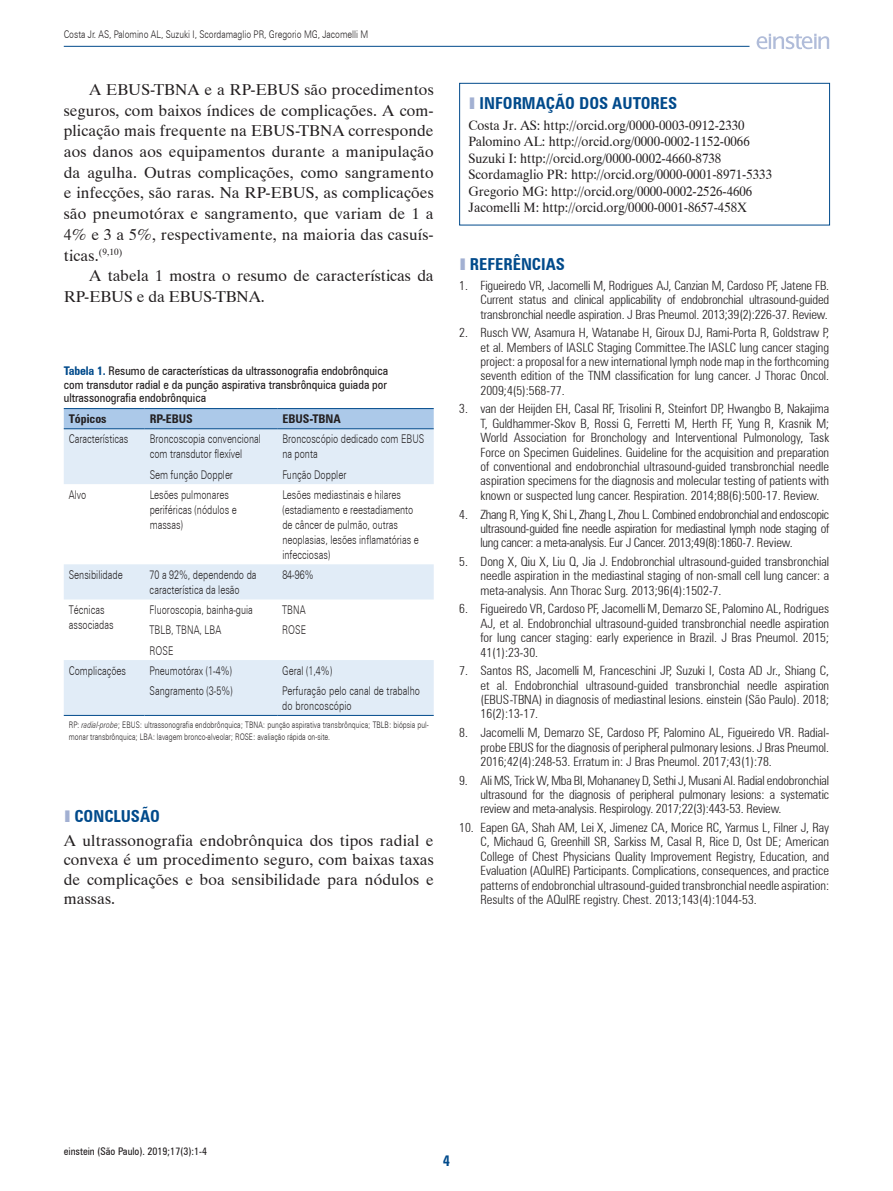
<style>
.page{position:relative;width:893px;height:1191px;background:#fff}
.page>*{position:absolute;margin:0;border:0;box-sizing:border-box;transform-origin:0 0}
.t1{font:700 condensed 16.5px "Zurich BT";color:#004a8b}
.t2{font:15.75px/20.7px "Dutch 801 BT";letter-spacing:.01em;color:#231f20;text-align:justify}
.t3{font:700 condensed 15px "Zurich BT";color:#004a8b}
.t4{font:13.5px/16.5px "Dutch 801 BT";color:#231f20;scale:.95 1}
.t5{font:300 condensed 12.75px/14.4px "Zurich BT";color:#231f20;text-align:justify}
.t6{font:300 12px/15px "Zurich BT";color:#231f20;scale:.75 1}
.t7{font:condensed 12px/13.5px "Zurich BT";color:#231f20;text-align:justify}
.t8{font:700 condensed 12px "Zurich BT";color:#231f20}
.t9{font:300 10.5px "Zurich BT";color:#231f20;scale:.8 1}
.t10{font:condensed 10.5px "Zurich BT";color:#231f20}
.t11{font:300 9px/12px "Zurich BT";color:#231f20;scale:.75 1}
.s1{font-weight:700;color:#004a8b}
.s2{font-style:italic}
.s3{color:#a2b0d2}
</style>
<div class="page">
<svg style="left:757px;top:34px;width:72px;height:15px"></svg>
<hr style="left:64px;top:46px;width:685px;height:1px;background:#004a8b">
<div style="left:64px;top:409px;width:370px;height:19px;background:#acc9e9"></div>
<svg style="left:64px;top:429px;width:370px;height:286px;fill:#e1ecf7"></svg>
<hr style="left:64px;top:408px;width:81px;height:1px;background:#004a8b">
<hr style="left:145px;top:408px;width:132px;height:1px;background:#004a8b">
<hr style="left:277px;top:408px;width:157px;height:1px;background:#004a8b">
<hr style="left:64px;top:428px;width:81px;height:1px;background:#004a8b">
<hr style="left:145px;top:428px;width:132px;height:1px;background:#004a8b">
<hr style="left:277px;top:428px;width:157px;height:1px;background:#004a8b">
<hr style="left:64px;top:715px;width:81px;height:1px;background:#004a8b">
<hr style="left:145px;top:715px;width:132px;height:1px;background:#004a8b">
<hr style="left:277px;top:715px;width:157px;height:1px;background:#004a8b">
<div style="left:459px;top:83px;width:371px;height:142px;border:1px solid #004a8b"></div>
<p class="t9" style="left:64px;top:28px;width:382px">Costa Jr. AS, Palomino AL, Suzuki I, Scordamaglio PR, Gregorio MG, Jacomelli M</p>
<p class="t2" style="left:64px;top:79px;width:371px;text-indent:26px">A EBUS-TBNA e a RP-EBUS são procedimentos seguros, com baixos índices de complicações. A com&shy;plicação mais frequente na EBUS-TBNA corresponde aos danos aos equipamentos durante a manipulação da agulha. Outras complicações, como sangramento e infecções, são raras. Na RP-EBUS, as complicações são pneumotórax e sangramento, que variam de 1 a 4% e 3 a 5%, respectivamente, na maioria das casuís&shy;ticas.<sup>(9,10)</sup></p>
<p class="t2" style="left:64px;top:265px;width:371px;text-indent:26px">A tabela 1 mostra o resumo de características da<br>RP-EBUS e da EBUS-TBNA.</p>
<p class="t7" style="left:64px;top:364px;width:326px"><span class="s1">Tabela 1.</span> Resumo de características da ultrassonografia endobrônquica com transdutor radial e da punção aspirativa transbrônquica guiada por ultrassonografia endobrônquica</p>
<p class="t8" style="left:69px;top:412px;width:39px">Tópicos</p>
<p class="t8" style="left:150px;top:412px;width:45px">RP-EBUS</p>
<p class="t8" style="left:282px;top:412px;width:60px">EBUS-TBNA</p>
<p class="t6" style="left:69px;top:431px;width:81px">Características</p>
<p class="t6" style="left:150px;top:431px;width:150px">Broncoscopia convencional com transdutor flexível</p>
<p class="t6" style="left:282px;top:431px;width:191px">Broncoscópio dedicado com EBUS na ponta</p>
<p class="t6" style="left:150px;top:467px;width:113px">Sem função Doppler</p>
<p class="t6" style="left:282px;top:467px;width:87px">Função Doppler</p>
<p class="t6" style="left:69px;top:487px;width:25px">Alvo</p>
<p class="t6" style="left:150px;top:487px;width:118px">Lesões pulmonares periféricas (nódulos e massas)</p>
<p class="t6" style="left:282px;top:487px;width:183px">Lesões mediastinais e hilares (estadiamento e reestadiamento de câncer de pulmão, outras neoplasias, lesões inflamatórias e infecciosas)</p>
<p class="t6" style="left:69px;top:567px;width:73px">Sensibilidade</p>
<p class="t6" style="left:150px;top:567px;width:144px">70 a 92%, dependendo da característica da lesão</p>
<p class="t6" style="left:282px;top:567px;width:43px">84-96%</p>
<p class="t6" style="left:69px;top:602px;width:61px">Técnicas associadas</p>
<p class="t6" style="left:150px;top:602px;width:139px">Fluoroscopia, bainha-guia</p>
<p class="t6" style="left:282px;top:602px;width:33px">TBNA</p>
<p class="t6" style="left:150px;top:622px;width:97px">TBLB, TBNA, LBA</p>
<p class="t6" style="left:282px;top:622px;width:33px">ROSE</p>
<p class="t6" style="left:150px;top:642px;width:33px">ROSE</p>
<p class="t6" style="left:69px;top:663px;width:78px">Complicações</p>
<p class="t6" style="left:150px;top:663px;width:111px">Pneumotórax (1-4%)</p>
<p class="t6" style="left:282px;top:663px;width:68px">Geral (1,4%)</p>
<p class="t6" style="left:150px;top:683px;width:112px">Sangramento (3-5%)</p>
<p class="t6" style="left:282px;top:683px;width:185px">Perfuração pelo canal de trabalho do broncoscópio</p>
<p class="t11" style="left:69px;top:718px;width:481px">RP: <span class="s2">radial-probe</span>; EBUS: ultrassonografia endobrônquica; TBNA: punção aspirativa transbrônquica; TBLB: biópsia pul&shy;monar transbrônquica; LBA: lavagem bronco-alveolar; ROSE: avaliação rápida on-site.</p>
<p class="t1" style="left:64px;top:806px;width:98px"><span class="s3">❚</span> CONCLUSÃO</p>
<p class="t2" style="left:64px;top:830px;width:371px;line-height:19.5px">A ultrassonografia endobrônquica dos tipos radial e convexa é um procedimento seguro, com baixas taxas de complicações e boa sensibilidade para nódulos e massas.</p>
<p class="t1" style="left:468px;top:93px;width:210px"><span class="s3">❚</span> INFORMAÇÃO DOS AUTORES</p>
<p class="t4" style="left:468px;top:117px;width:321px">Costa Jr. AS: http://orcid.org/0000-0003-0912-2330<br>Palomino AL: http://orcid.org/0000-0002-1152-0066<br>Suzuki I: http://orcid.org/0000-0002-4660-8738<br>Scordamaglio PR: http://orcid.org/0000-0001-8971-5333<br>Gregorio MG: http://orcid.org/0000-0002-2526-4606<br>Jacomelli M: http://orcid.org/0000-0001-8657-458X</p>
<p class="t1" style="left:459px;top:254px;width:107px"><span class="s3">❚</span> REFERÊNCIAS</p>
<p class="t5" style="left:480px;top:278px;width:350px;text-indent:-21px">1. Figueiredo VR, Jacomelli M, Rodrigues AJ, Canzian M, Cardoso PF, Jatene FB.<br>Current status and clinical applicability of endobronchial ultrasound-guided transbronchial needle aspiration. J Bras Pneumol. 2013;39(2):226-37. Review.</p>
<p class="t5" style="left:480px;top:325px;width:350px;text-indent:-21px">2. Rusch VW, Asamura H, Watanabe H, Giroux DJ, Rami-Porta R, Goldstraw P, et al. Members of IASLC Staging Committee.The IASLC lung cancer staging project: a proposal for a new international lymph node map in the forthcoming seventh edition of the TNM classification for lung cancer. J Thorac Oncol.<br>2009;4(5):568-77.</p>
<p class="t5" style="left:480px;top:401px;width:350px;text-indent:-21px">3. van der Heijden EH, Casal RF, Trisolini R, Steinfort DP, Hwangbo B, Nakajima T, Guldhammer-Skov B, Rossi G, Ferretti M, Herth FF, Yung R, Krasnik M; World Association for Bronchology and Interventional Pulmonology, Task Force on Specimen Guidelines. Guideline for the acquisition and preparation of conventional and endobronchial ultrasound-guided transbronchial needle aspiration specimens for the diagnosis and molecular testing of patients with known or suspected lung cancer. Respiration. 2014;88(6):500-17. Review.</p>
<p class="t5" style="left:480px;top:506px;width:350px;text-indent:-21px">4. Zhang R, Ying K, Shi L, Zhang L, Zhou L. Combined endobronchial and endoscopic ultrasound-guided fine needle aspiration for mediastinal lymph node staging of lung cancer: a meta-analysis. Eur J Cancer. 2013;49(8):1860-7. Review.</p>
<p class="t5" style="left:480px;top:554px;width:350px;text-indent:-21px">5. Dong X, Qiu X, Liu Q, Jia J. Endobronchial ultrasound-guided transbronchial needle aspiration in the mediastinal staging of non-small cell lung cancer: a meta-analysis. Ann Thorac Surg. 2013;96(4):1502-7.</p>
<p class="t5" style="left:480px;top:601px;width:350px;text-indent:-21px">6. Figueiredo VR, Cardoso PF, Jacomelli M, Demarzo SE, Palomino AL, Rodrigues AJ, et al. Endobronchial ultrasound-guided transbronchial needle aspiration for lung cancer staging: early experience in Brazil. J Bras Pneumol. 2015; 41(1):23-30.</p>
<p class="t5" style="left:480px;top:663px;width:350px;text-indent:-21px">7. Santos RS, Jacomelli M, Franceschini JP, Suzuki I, Costa AD Jr., Shiang C, et al. Endobronchial ultrasound-guided transbronchial needle aspiration (EBUS-TBNA) in diagnosis of mediastinal lesions. einstein (São Paulo). 2018; 16(2):13-17.</p>
<p class="t5" style="left:480px;top:725px;width:350px;text-indent:-21px">8. Jacomelli M, Demarzo SE, Cardoso PF, Palomino AL, Figueiredo VR. Radial&shy;probe EBUS for the diagnosis of peripheral pulmonary lesions. J Bras Pneumol.<br>2016;42(4):248-53. Erratum in: J Bras Pneumol. 2017;43(1):78.</p>
<p class="t5" style="left:480px;top:772px;width:350px;text-indent:-21px">9. Ali MS, Trick W, Mba BI, Mohananey D, Sethi J, Musani AI. Radial endobronchial ultrasound for the diagnosis of peripheral pulmonary lesions: a systematic review and meta-analysis. Respirology. 2017;22(3):443-53. Review.</p>
<p class="t5" style="left:480px;top:820px;width:350px;text-indent:-21px">10. Eapen GA, Shah AM, Lei X, Jimenez CA, Morice RC, Yarmus L, Filner J, Ray C, Michaud G, Greenhill SR, Sarkiss M, Casal R, Rice D, Ost DE; American College of Chest Physicians Quality Improvement Registry, Education, and Evaluation (AQuIRE) Participants. Complications, consequences, and practice patterns of endobronchial ultrasound-guided transbronchial needle aspiration:<br>Results of the AQuIRE registry. Chest. 2013;143(4):1044-53.</p>
<p class="t10" style="left:64px;top:1144px;width:145px">einstein (São Paulo). 2019;17(3):1-4</p>
<p class="t3" style="left:443px;top:1151px;width:9px">4</p>
</div>
